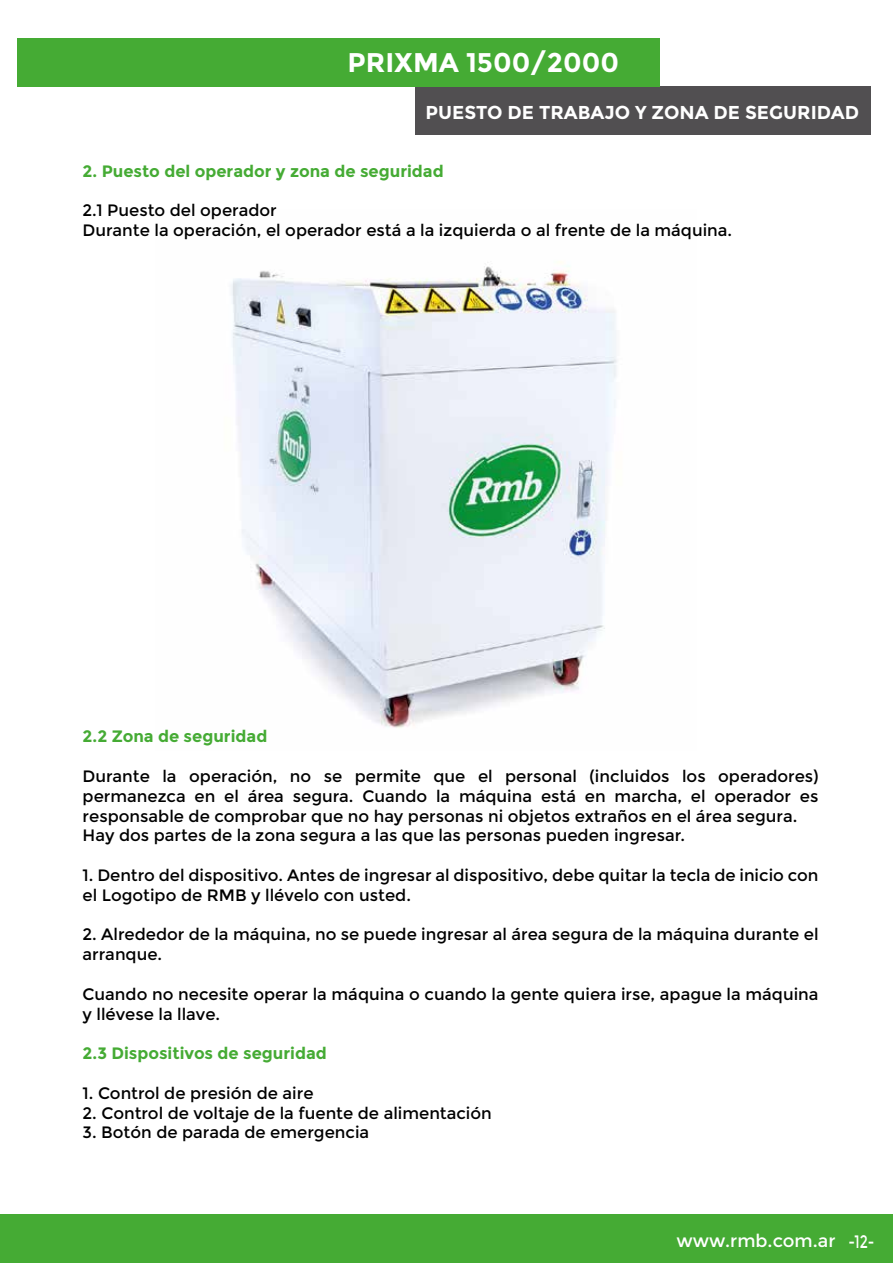
<style>
.page{position:relative;width:893px;height:1263px;background:#fff}
.page>*{position:absolute;margin:0;border:0;box-sizing:border-box;transform-origin:0 0}
.t1{font:700 27px "Montserrat";color:#fff}
.t2{font:700 18.6px "Montserrat";color:#fff}
.t3{font:18px "Montserrat";color:#fff}
.t4{font:16.5px/19.8px "Montserrat";color:#000}
.t5{font:700 16.5px "Montserrat";color:#45ab34}
</style>
<div class="page">
<img style="left:231px;top:261px;width:386px;height:467px">
<div style="left:0;top:1215px;width:893px;height:48px;background:#45ab34"></div>
<div style="left:415px;top:87px;width:455px;height:48px;background:#514f51"></div>
<div style="left:18px;top:38px;width:642px;height:48px;background:#45ab34"></div>
<h1 class="t1" style="left:348px;top:46px;width:273px">PRIXMA 1500/2000</h1>
<h1 class="t1" style="left:363px;top:53px;width:277px">SOLDADORA LÁSER</h1>
<p class="t2" style="left:426px;top:102px;width:435px">PUESTO DE TRABAJO Y ZONA DE SEGURIDAD</p>
<p class="t5" style="left:83px;top:161px;width:363px">2. Puesto del operador y zona de seguridad</p>
<p class="t4" style="left:83px;top:201px;width:651px">2.1 Puesto del operador<br>Durante la operación, el operador está a la izquierda o al frente de la máquina.</p>
<p class="t5" style="left:83px;top:727px;width:186px">2.2 Zona de seguridad</p>
<p class="t4" style="left:83px;top:766px;width:737px">Durante la operación, no se permite que el personal (incluidos los operadores) permanezca en el área segura. Cuando la máquina está en marcha, el operador es responsable de comprobar que no hay personas ni objetos extraños en el área segura.<br>Hay dos partes de la zona segura a las que las personas pueden ingresar.</p>
<p class="t4" style="left:83px;top:865px;width:737px">1. Dentro del dispositivo. Antes de ingresar al dispositivo, debe quitar la tecla de inicio con el Logotipo de RMB y llévelo con usted.</p>
<p class="t4" style="left:83px;top:925px;width:737px">2. Alrededor de la máquina, no se puede ingresar al área segura de la máquina durante el arranque.</p>
<p class="t4" style="left:83px;top:984px;width:737px">Cuando no necesite operar la máquina o cuando la gente quiera irse, apague la máquina y llévese la llave.</p>
<p class="t5" style="left:83px;top:1043px;width:246px">2.3 Dispositivos de seguridad</p>
<p class="t4" style="left:83px;top:1083px;width:232px">1. Control de presión de aire</p>
<p class="t4" style="left:83px;top:1103px;width:411px">2. Control de voltaje de la fuente de alimentación</p>
<p class="t4" style="left:83px;top:1123px;width:288px">3. Botón de parada de emergencia</p>
<p class="t3" style="left:676px;top:1230px;width:199px">www.rmb.com.ar -2-412-</p>
</div>
